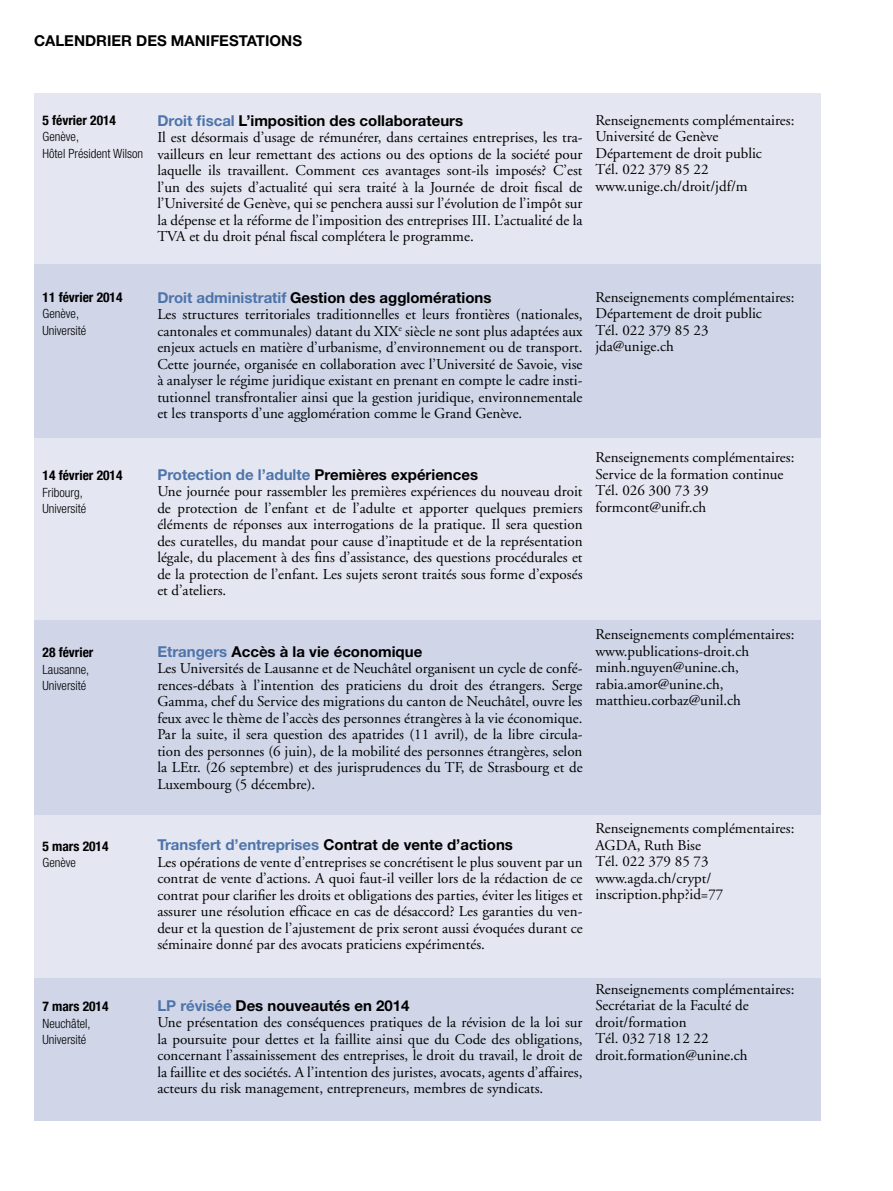
<style>
.page{position:relative;width:893px;height:1191px;background:#fff}
.page>*{position:absolute;margin:0;border:0;box-sizing:border-box;transform-origin:0 0}
.t1{font:15px/16.5px "Adobe Garamond";color:#000;text-align:justify}
.t2{font:700 15px "Helvetica Neue";color:#000}
.t3{font:700 15px "Helvetica Neue";color:#4e74aa}
.t4{font:700 condensed 13.5px "Helvetica Neue";color:#000}
.t5{font:300 condensed 12.75px/16.5px "Helvetica Neue";color:#000}
.s1{color:#4e74aa}
.s2{color:#000}
</style>
<div class="page">
<div style="left:34px;top:94px;width:787px;height:170px;background:#e4e7f1"></div>
<div style="left:34px;top:264px;width:787px;height:178px;background:#d0d6e8"></div>
<div style="left:34px;top:438px;width:787px;height:197px;background:#e4e7f1"></div>
<div style="left:34px;top:620px;width:787px;height:213px;background:#d0d6e8"></div>
<div style="left:34px;top:815px;width:787px;height:179px;background:#e4e7f1"></div>
<div style="left:34px;top:978px;width:787px;height:142px;background:#d0d6e8"></div>
<p class="t2" style="left:34px;top:31px;width:270px">CALENDRIER DES MANIFESTATIONS</p>
<p class="t4" style="left:43px;top:109px;width:75px">5 février 2014</p>
<p class="t5" style="left:43px;top:128px;width:102px">Genève,<br>Hôtel Président Wilson</p>
<p class="t2" style="left:157px;top:111px;width:307px"><span class="s1">Droit fiscal</span> L’imposition des collaborateurs</p>
<p class="t1" style="left:157px;top:129px;width:427px">Il est désormais d’usage de rémunérer, dans certaines entreprises, les tra&shy;vailleurs en leur remettant des actions ou des options de la société pour laquelle ils travaillent. Comment ces avantages sont-ils imposés? C’est l’un des sujets d’actualité qui sera traité à la Journée de droit fiscal de l’Université de Genève, qui se penchera aussi sur l’évolution de l’impôt sur la dépense et la réforme de l’imposition des entreprises III. L’actualité de la TVA et du droit pénal fiscal complétera le programme.</p>
<p class="t1" style="left:595px;top:112px;width:201px;text-align:left">Renseignements complémentaires:<br>Université de Genève<br>Département de droit public<br>Tél. 022 379 85 22 www.unige.ch/droit/jdf/m</p>
<p class="t4" style="left:43px;top:286px;width:82px">11 février 2014</p>
<p class="t5" style="left:43px;top:305px;width:45px">Genève,<br>Université</p>
<p class="t2" style="left:157px;top:288px;width:336px"><span class="s1">Droit administratif</span> Gestion des agglomérations</p>
<p class="t1" style="left:157px;top:306px;width:427px">Les structures territoriales traditionnelles et leurs frontières (nationales, cantonales et communales) datant du XIX<sup>e</sup> siècle ne sont plus adaptées aux enjeux actuels en matière d’urbanisme, d’environnement ou de transport.<br>Cette journée, organisée en collaboration avec l’Université de Savoie, vise à analyser le régime juridique existant en prenant en compte le cadre insti&shy;tutionnel transfrontalier ainsi que la gestion juridique, environnementale et les transports d’une agglomération comme le Grand Genève.</p>
<p class="t1" style="left:595px;top:289px;width:201px;text-align:left">Renseignements complémentaires:<br>Département de droit public<br>Tél. 022 379 85 23<br>jda@unige.ch</p>
<p class="t4" style="left:43px;top:464px;width:82px">14 février 2014</p>
<p class="t5" style="left:43px;top:484px;width:45px">Fribourg,<br>Université</p>
<p class="t3" style="left:157px;top:465px;width:322px">Protection de l’adulte <span class="s2">Premières expériences</span></p>
<p class="t1" style="left:157px;top:483px;width:427px">Une journée pour rassembler les premières expériences du nouveau droit de protection de l’enfant et de l’adulte et apporter quelques premiers éléments de réponses aux interrogations de la pratique. Il sera question des curatelles, du mandat pour cause d’inaptitude et de la représentation légale, du placement à des fins d’assistance, des questions procédurales et de la protection de l’enfant. Les sujets seront traités sous forme d’exposés et d’ateliers.</p>
<p class="t1" style="left:595px;top:450px;width:201px;text-align:left">Renseignements complémentaires:<br>Service de la formation continue<br>Tél. 026 300 73 39 formcont@unifr.ch</p>
<p class="t4" style="left:43px;top:641px;width:52px">28 février</p>
<p class="t5" style="left:43px;top:661px;width:48px">Lausanne,<br>Université</p>
<p class="t2" style="left:157px;top:642px;width:266px"><span class="s1">Etrangers</span> Accès à la vie économique</p>
<p class="t1" style="left:157px;top:660px;width:427px">Les Universités de Lausanne et de Neuchâtel organisent un cycle de confé&shy;rences-débats à l’intention des praticiens du droit des étrangers. Serge Gamma, chef du Service des migrations du canton de Neuchâtel, ouvre les feux avec le thème de l’accès des personnes étrangères à la vie économique.<br>Par la suite, il sera question des apatrides (11 avril), de la libre circula&shy;tion des personnes (6 juin), de la mobilité des personnes étrangères, selon la LEtr. (26 septembre) et des jurisprudences du TF, de Strasbourg et de Luxembourg (5 décembre).</p>
<p class="t1" style="left:595px;top:627px;width:201px;text-align:left">Renseignements complémentaires: www.publications-droit.ch minh.nguyen@unine.ch, rabia.amor@unine.ch, matthieu.corbaz@unil.ch</p>
<p class="t4" style="left:43px;top:835px;width:68px">5 mars 2014</p>
<p class="t5" style="left:43px;top:854px;width:35px">Genève</p>
<p class="t2" style="left:157px;top:835px;width:357px"><span class="s1">Transfert d’entreprises</span> Contrat de vente d’actions</p>
<p class="t1" style="left:157px;top:854px;width:427px">Les opérations de vente d’entreprises se concrétisent le plus souvent par un contrat de vente d’actions. A quoi faut-il veiller lors de la rédaction de ce contrat pour clarifier les droits et obligations des parties, éviter les litiges et assurer une résolution efficace en cas de désaccord? Les garanties du ven&shy;deur et la question de l’ajustement de prix seront aussi évoquées durant ce séminaire donné par des avocats praticiens expérimentés.</p>
<p class="t1" style="left:595px;top:820px;width:201px;text-align:left">Renseignements complémentaires:<br>AGDA, Ruth Bise<br>Tél. 022 379 85 73 www.agda.ch/crypt/ inscription.php?id=77</p>
<p class="t4" style="left:43px;top:995px;width:68px">7 mars 2014</p>
<p class="t5" style="left:43px;top:1015px;width:50px">Neuchâtel,<br>Université</p>
<p class="t2" style="left:157px;top:996px;width:254px"><span class="s1">LP révisée</span> Des nouveautés en 2014</p>
<p class="t1" style="left:157px;top:1014px;width:427px">Une présentation des conséquences pratiques de la révision de la loi sur la poursuite pour dettes et la faillite ainsi que du Code des obligations, concernant l’assainissement des entreprises, le droit du travail, le droit de la faillite et des sociétés. A l’intention des juristes, avocats, agents d’affaires, acteurs du risk management, entrepreneurs, membres de syndicats.</p>
<p class="t1" style="left:595px;top:981px;width:201px;text-align:left">Renseignements complémentaires:<br>Secrétariat de la Faculté de droit/formation<br>Tél. 032 718 12 22 droit.formation@unine.ch</p>
</div>
